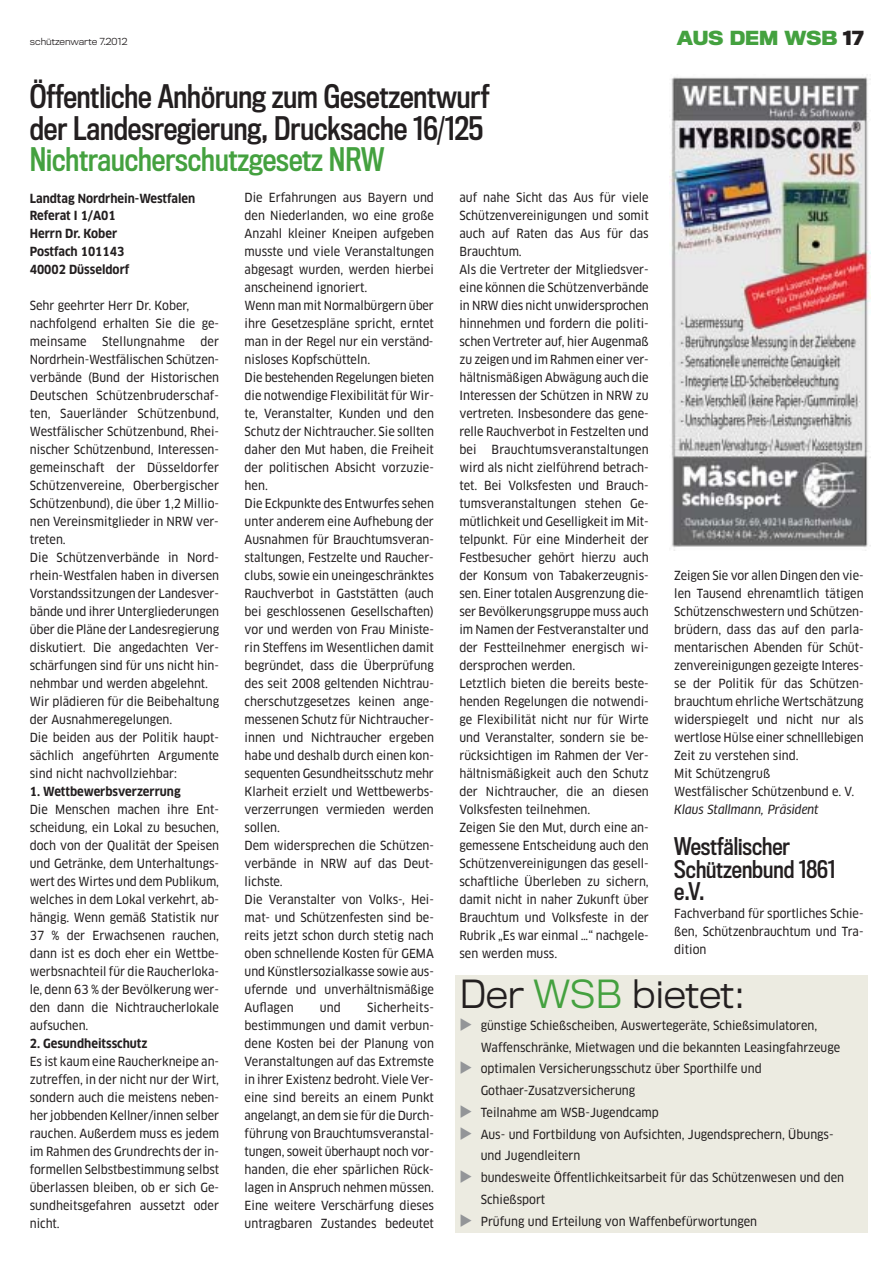
<style>
.page{position:relative;width:893px;height:1263px;background:#fff}
.page>*{position:absolute;margin:0;border:0;box-sizing:border-box;transform-origin:0 0}
.t1{font:300 36px "Titling Gothic FB Normal";color:#231f20}
.t2{font:30px/31.5px "Titling Gothic FB Cond Standard";color:#231f20}
.t3{font:30px "Titling Gothic FB Cond Standard";color:#44a13f}
.t4{font:22.5px/22.5px "Titling Gothic FB Cond Standard";color:#231f20}
.t5{font:700 18px "Titling Gothic FB Normal";color:#44a13f}
.t6{font:12.3px/18px "Clan Pro Narr News";color:#231f20}
.t7{font:700 12.3px/18px "Clan Pro Narr";color:#231f20}
.t8{font:italic 12.3px "Clan Pro Narr News";color:#231f20}
.t9{font:300 9px "Titling Gothic FB Normal";color:#231f20}
.s1{color:#231f20}
.s2{color:#44a13f}
</style>
<div class="page">
<img style="left:669px;top:77px;width:201px;height:474px">
<div style="left:455px;top:976px;width:412px;height:257px;background:#ecebe1"></div>
<p class="t9" style="left:30px;top:38px;width:99px">schützenwarte 7.2012</p>
<h3 class="t5" style="left:676px;top:31px;width:188px">AUS DEM WSB <span class="s1">17</span></h3>
<h2 class="t2" style="left:30px;top:83px;width:461px">Öffentliche Anhörung zum Gesetzentwurf der Landesregierung, Drucksache 16/125</h2>
<h2 class="t3" style="left:30px;top:147px;width:356px">Nichtraucherschutzgesetz NRW</h2>
<p class="t7" style="left:30px;top:190px;width:167px">Landtag Nordrhein-Westfalen<br>Referat I 1/A01<br>Herrn Dr. Kober<br>Postfach 101143<br>40002 Düsseldorf</p>
<p class="t6" style="left:30px;top:298px;width:191px">Sehr geehrter Herr Dr. Kober, nachfolgend erhalten Sie die ge&shy;meinsame</p>
<p class="t6" style="left:459px;top:190px;width:191px">auf nahe Sicht das Aus für viele<br>Schützenvereinigungen und somit auch auf Raten das Aus für das<br>Brauchtum.<br>Als die Vertreter der Mitgliedsver&shy;eine können die Schützenverbände in NRW dies nicht unwidersprochen hinnehmen und fordern die politi&shy;schen Vertreter auf, hier Augenmaß zu zeigen und im Rahmen einer ver&shy;hältnismäßigen Abwägung auch die<br>Interessen der Schützen in NRW zu vertreten. Insbesondere das gene&shy;relle Rauchverbot in Festzelten und bei Brauchtums veranstaltungen wird als nicht zielführend betrach&shy;tet. Bei Volksfesten und Brauch&shy;tumsveranstaltungen stehen Ge&shy;mütlichkeit und Geselligkeit im Mit&shy;telpunkt. Für eine Minderheit der<br>Festbesucher gehört hierzu auch der Konsum von Tabakerzeugnis&shy;sen. Einer totalen Ausgrenzung die&shy;ser Bevölkerungsgruppe muss auch im Namen der Festveranstalter und der Festteilnehmer energisch wi&shy;dersprochen werden.<br>Letztlich bieten die bereits beste&shy;henden Regelungen die notwendi&shy;ge Flexibilität nicht nur für Wirte und Veranstalter, sondern sie be&shy;rücksichtigen im Rahmen der Ver&shy;hältnismäßigkeit auch den Schutz der Nichtraucher, die an diesen<br>Volksfesten teilnehmen.<br>Zeigen Sie den Mut, durch eine an&shy;gemessene Entscheidung auch den<br>Schützenvereinigungen das gesell&shy;schaftliche Überleben zu sichern, damit nicht in naher Zukunft über<br>Brauchtum und Volksfeste in der<br>Rubrik „Es war einmal …“ nachgele&shy;sen werden muss.</p>
<p class="t6" style="left:244px;top:190px;width:191px">Die Erfahrungen aus Bayern und den Niederlanden, wo eine große<br>Anzahl kleiner Kneipen aufgeben musste und viele Veranstaltungen abgesagt wurden, werden hierbei anscheinend ignoriert.<br>Wenn man mit Normalbürgern über ihre Gesetzespläne spricht, erntet man in der Regel nur ein verständ&shy;nisloses Kopfschütteln.<br>Die bestehenden Regelungen bieten die notwendige Flexibilität für Wir&shy;te, Veranstalter, Kunden und den<br>Schutz der Nichtraucher. Sie sollten daher den Mut haben, die Freiheit der politischen Absicht vorzuzie&shy;hen.<br>Die Eckpunkte des Entwurfes sehen unter anderem eine Aufhebung der<br>Ausnahmen für Brauchtumsveran&shy;staltungen, Festzelte und Raucher&shy;clubs, sowie ein uneingeschränktes<br>Rauchverbot in Gaststätten (auch bei geschlossenen Gesellschaften) vor und werden von Frau Ministe&shy;rin Steffens im Wesentlichen damit begründet, dass die Überprüfung des seit 2008 geltenden Nichtrau&shy;cherschutzgesetzes keinen ange&shy;messenen Schutz für Nichtraucher - innen und Nichtraucher ergeben habe und deshalb durch einen kon&shy;sequenten Gesundheitsschutz mehr<br>Klarheit erzielt und Wettbewerbs&shy;verzerrungen vermieden werden sollen.<br>Dem widersprechen die Schützen&shy;verbände in NRW auf das Deut&shy;lichste.<br>Die Veranstalter von Volks-, Hei&shy;mat- und Schützenfesten sind be&shy;reits jetzt schon durch stetig nach oben schnellende Kosten für GEMA und Künstlersozialkasse sowie aus&shy;ufernde und unverhältnismäßige<br>Auflagen</p>
<p class="t6" style="left:30px;top:334px;width:191px;text-indent:171px">der<br>Nordrhein-Westfälischen Schützen&shy;verbände (Bund der Historischen<br>Deutschen Schützenbruderschaf&shy;ten, Sauer länder Schützenbund,<br>Westfälischer Schützenbund, Rhei&shy;nischer Schützenbund, Interessen&shy;gemeinschaft der Düsseldorfer<br>Schützenvereine, Oberbergischer<br>Schützen bund), die über 1,2 Millio&shy;nen Vereinsmitglieder in NRW ver&shy;treten.<br>Die Schützenverbände in Nord&shy;rhein-Westfalen haben in diversen<br>Vorstandssitzungen der Landesver&shy;bände und ihrer Untergliederungen über die Pläne der Landesregierung diskutiert. Die angedachten Ver&shy;schärfungen sind für uns nicht hin&shy;nehmbar und werden abgelehnt.<br>Wir plädieren für die Beibehaltung der Ausnahmeregelungen.<br>Die beiden aus der Politik haupt&shy;sächlich angeführten Argumente sind nicht nachvoll ziehbar:</p>
<p class="t7" style="left:30px;top:784px;width:152px">1. Wettbewerbsverzerrung</p>
<p class="t6" style="left:30px;top:802px;width:191px;text-align:justify">Die Menschen machen ihre Ent&shy;scheidung, ein Lokal zu besuchen, doch von der Qualität der Speisen und Getränke, dem Unterhaltungs&shy;wert des Wirtes und dem Publikum, welches in dem Lokal verkehrt, ab&shy;hängig. Wenn gemäß Statistik nur 37 % der Erwachsenen rauchen, dann ist es doch eher ein Wettbe&shy;werbsnachteil für die Raucherloka&shy;le, denn 63 % der Bevölkerung wer&shy;den dann die Nichtraucher lokale aufsuchen.</p>
<p class="t7" style="left:30px;top:1036px;width:119px">2. Gesundheitsschutz</p>
<p class="t6" style="left:30px;top:1054px;width:191px;text-align:justify">Es ist kaum eine Raucherkneipe an&shy;zutreffen, in der nicht nur der Wirt, sondern auch die meistens neben&shy;her jobbenden Kellner/innen selber rauchen. Außerdem muss es jedem im Rahmen des Grundrechts der in&shy;formellen Selbstbestimmung selbst überlassen bleiben, ob er sich Ge&shy;sundheitsgefahren aussetzt oder nicht.</p>
<p class="t6" style="left:102px;top:334px;width:84px">Stellungnahme</p>
<p class="t6" style="left:674px;top:568px;width:191px">Zeigen Sie vor allen Dingen den vie&shy;len Tausend ehrenamtlich tätigen<br>Schützenschwestern und Schützen&shy;brüdern, dass das auf den parla&shy;mentarischen Abenden für Schüt&shy;zenvereinigungen gezeigte Interes&shy;se der Politik für das Schützen&shy;brauchtum ehrliche Wertschätzung widerspiegelt und nicht nur als wertlose Hülse einer schnelllebigen<br>Zeit zu verstehen sind.<br>Mit Schützengruß<br>Westfälischer Schützenbund e. V.</p>
<p class="t8" style="left:674px;top:805px;width:146px">Klaus Stallmann, Präsident</p>
<h3 class="t4" style="left:674px;top:836px;width:163px">Westfälischer<br>Schützenbund 1861 e.V.</h3>
<p class="t6" style="left:674px;top:905px;width:191px;text-align:justify">Fachverband für sportliches Schie&shy;ßen, Schützenbrauchtum und Tra&shy;dition</p>
<h1 class="t1" style="left:459px;top:980px;width:287px">Der <span class="s2">WSB</span> bietet:</h1>
<p class="t6" style="left:480px;top:1015px;width:365px;line-height:21.8px">günstige Schießscheiben, Auswertegeräte, Schießsimulatoren, Waffenschränke, Mietwagen und die bekannten Leasingfahrzeuge optimalen Versicherungsschutz über Sporthilfe und Gothaer-Zusatzversicherung<br>Teilnahme am WSB-Jugendcamp<br>Aus- und Fortbildung von Aufsichten, Jugendsprechern, Übungs&shy;und Jugendleitern<br>bundesweite Öffentlichkeitsarbeit für das Schützenwesen und den Schießsport<br>Prüfung und Erteilung von Waffenbefürwortungen</p>
<p class="t6" style="left:244px;top:1000px;width:191px;text-align:justify;text-indent:123px">Sicherheits - bestimmungen und damit verbun&shy;dene Kosten bei der Planung von Veranstal tungen auf das Extremste in ihrer Existenz bedroht. Viele Ver&shy;eine sind bereits an einem Punkt angelangt, an dem sie für die Durch&shy;führung von Brauchtumsveranstal&shy;tungen, soweit überhaupt noch vor&shy;handen, die eher spärlichen Rück&shy;lagen in Anspruch nehmen müssen.<br>Eine weitere Verschärfung dieses untragbaren Zustandes bedeutet</p>
<p class="t6" style="left:320px;top:1000px;width:23px">und</p>
</div>
